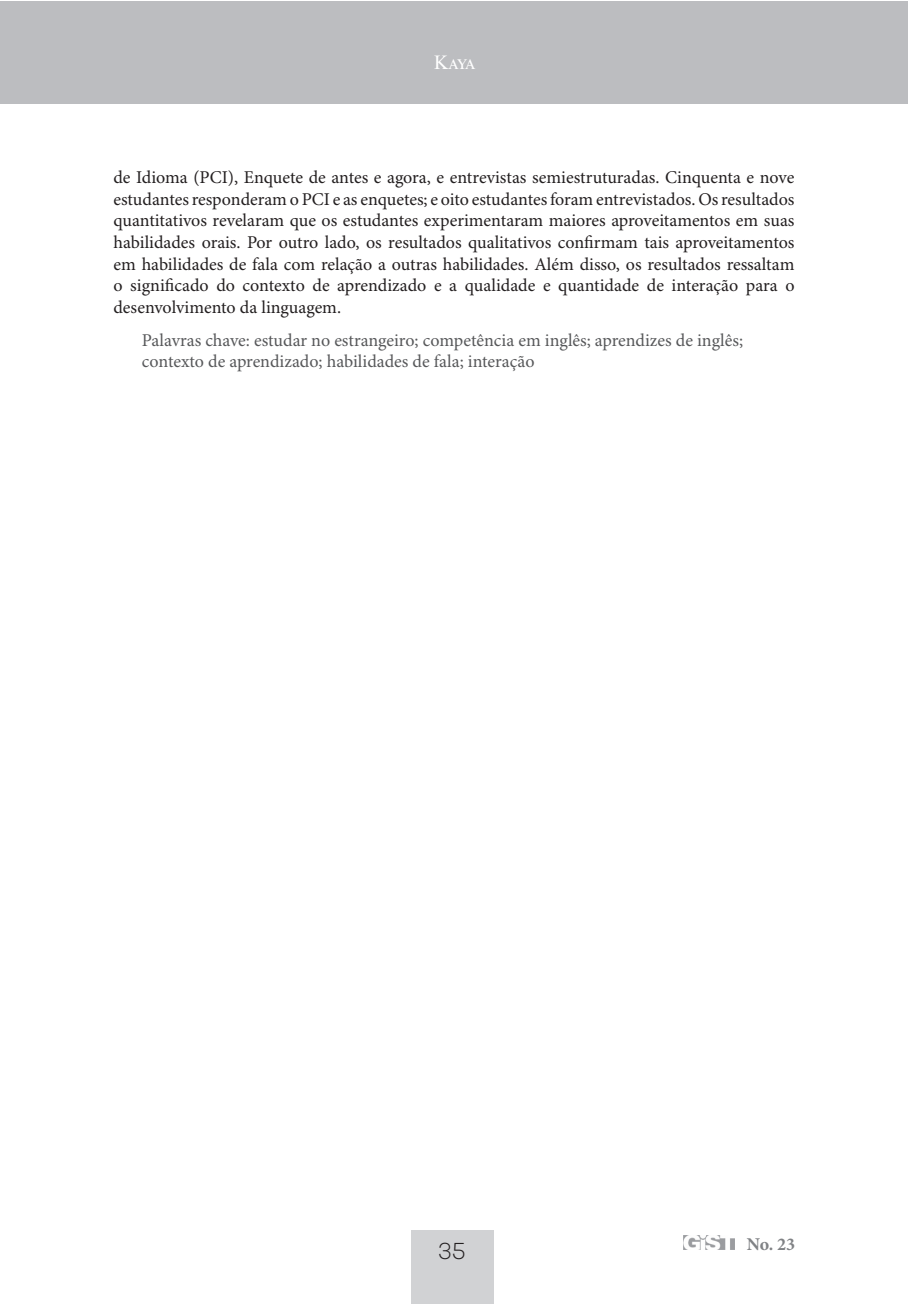
<style>
.page{position:relative;width:908px;height:1304px;background:#fff}
.page>*{position:absolute;margin:0;border:0;box-sizing:border-box;transform-origin:0 0}
.t1{font:300 24px "Galano Grotesque";color:#231f20}
.t2{font:20px "Times New Roman";color:#fff}
.t3{font:18px/21.6px "Minion Pro";letter-spacing:-.01em;color:#231f20;text-align:justify}
.t4{font:18px/21.6px "Minion Pro";color:#57585a}
.t5{font:700 18px "Minion Pro";color:#808285}
</style>
<div class="page">
<div style="left:411px;top:1230px;width:83px;height:74px;background:#d1d2d4"></div>
<img style="left:683px;top:1236px;width:51px;height:13px">
<div style="left:0;top:1px;width:906px;height:102px;background:#bcbdc0"></div>
<p class="t2" style="left:434px;top:48px;width:41px">Kaya</p>
<p class="t3" style="left:113px;top:167px;width:682px">de Idioma (PCI), Enquete de antes e agora, e entrevistas semiestruturadas. Cinquenta e nove estudantes responderam o PCI e as enquetes; e oito estudantes foram entrevistados. Os resultados quantitativos revelaram que os estudantes experimentaram maiores aproveitamentos em suas habilidades orais. Por outro lado, os resultados qualitativos confirmam tais aproveitamentos em habilidades de fala com relação a outras habilidades. Além disso, os resultados ressaltam o significado do contexto de aprendizado e a qualidade e quantidade de interação para o desenvolvimento da linguagem.</p>
<p class="t4" style="left:142px;top:330px;width:602px">Palavras chave: estudar no estrangeiro; competência em inglês; aprendizes de inglês; contexto de aprendizado; habilidades de fala; interação</p>
<h1 class="t1" style="left:437px;top:1237px;width:29px">35</h1>
<p class="t5" style="left:746px;top:1232px;width:50px">No. 23</p>
</div>
